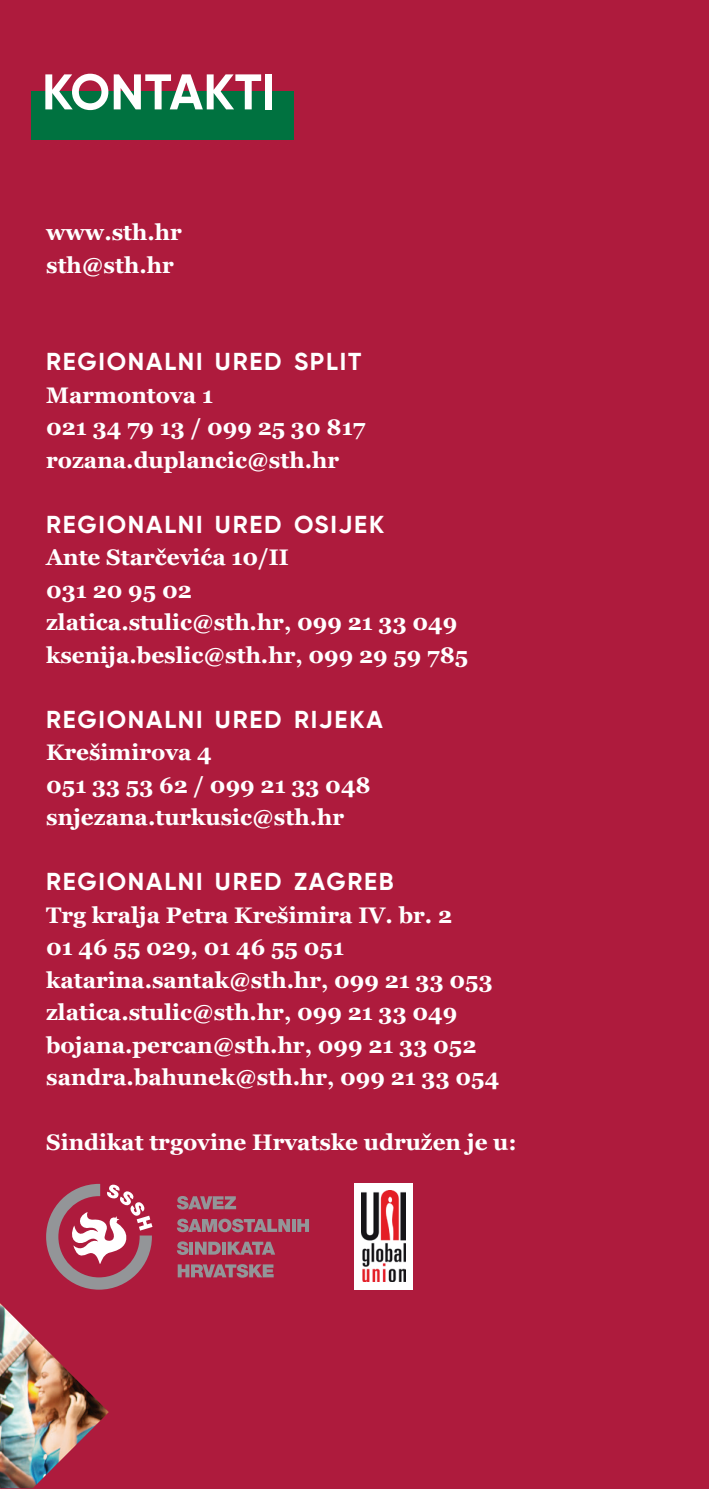
<style>
.page{position:relative;width:709px;height:1489px;background:#fff}
.page>*{position:absolute;margin:0;border:0;box-sizing:border-box;transform-origin:0 0}
.t1{font:700 50px "Gilroy";letter-spacing:.01em;color:#fff}
.t2{font:700 24.5px "Gilroy";letter-spacing:.07em;color:#fff}
.t3{font:700 22.5px/32.5px "Georgia";color:#fff}
</style>
<div class="page">
<div style="left:0;top:0;width:709px;height:1487px;background:#ae1b3d"></div>
<div style="left:355px;top:1183px;width:58px;height:106px;background:#fff"></div>
<img style="left:361px;top:1190px;width:44px;height:91px">
<div style="left:31px;top:91px;width:263px;height:49px;background:#007240"></div>
<svg style="left:178px;top:1264px;width:96px;height:13px"></svg>
<hr style="left:222px;top:1241px;width:4px;height:13px;background:#939598">
<hr style="left:189px;top:1241px;width:4px;height:13px;background:#939598">
<svg style="left:195px;top:1241px;width:26px;height:13px"></svg>
<svg style="left:177px;top:1241px;width:11px;height:13px"></svg>
<svg style="left:228px;top:1241px;width:47px;height:13px"></svg>
<svg style="left:297px;top:1219px;width:12px;height:12px"></svg>
<hr style="left:292px;top:1218px;width:4px;height:13px;background:#939598">
<svg style="left:177px;top:1218px;width:113px;height:14px"></svg>
<svg style="left:177px;top:1196px;width:59px;height:13px"></svg>
<svg style="left:46px;top:1183px;width:106px;height:106px"></svg>
<img style="left:0;top:1303px;width:109px;height:184px">
<h1 class="t1" style="left:42px;top:61px;width:235px">KONTAKTI</h1>
<p class="t3" style="left:46px;top:216px;width:137px">www.sth.hr sth@sth.hr</p>
<p class="t2" style="left:46px;top:346px;width:316px">REGIONALNI URED SPLIT</p>
<p class="t3" style="left:46px;top:379px;width:320px">Marmontova 1<br>021 34 79 13 / 099 25 30 817 rozana.duplancic@sth.hr</p>
<p class="t2" style="left:46px;top:509px;width:339px">REGIONALNI URED OSIJEK</p>
<p class="t3" style="left:46px;top:541px;width:424px">Ante Starčevića 10/II<br>031 20 95 02<br>zlatica.stulic@sth.hr, 099 21 33 049 ksenija.beslic@sth.hr, 099 29 59 785</p>
<p class="t2" style="left:46px;top:703px;width:338px">REGIONALNI URED RIJEKA</p>
<p class="t3" style="left:46px;top:736px;width:326px">Krešimirova 4<br>051 33 53 62 / 099 21 33 048 snjezana.turkusic@sth.hr</p>
<p class="t2" style="left:46px;top:866px;width:349px">REGIONALNI URED ZAGREB</p>
<p class="t3" style="left:46px;top:898px;width:455px">Trg kralja Petra Krešimira IV. br. 2<br>01 46 55 029, 01 46 55 051 katarina.santak@sth.hr, 099 21 33 053 zlatica.stulic@sth.hr, 099 21 33 049 bojana.percan@sth.hr, 099 21 33 052 sandra.bahunek@sth.hr, 099 21 33 054</p>
<p class="t3" style="left:46px;top:1126px;width:472px">Sindikat trgovine Hrvatske udružen je u:</p>
</div>
